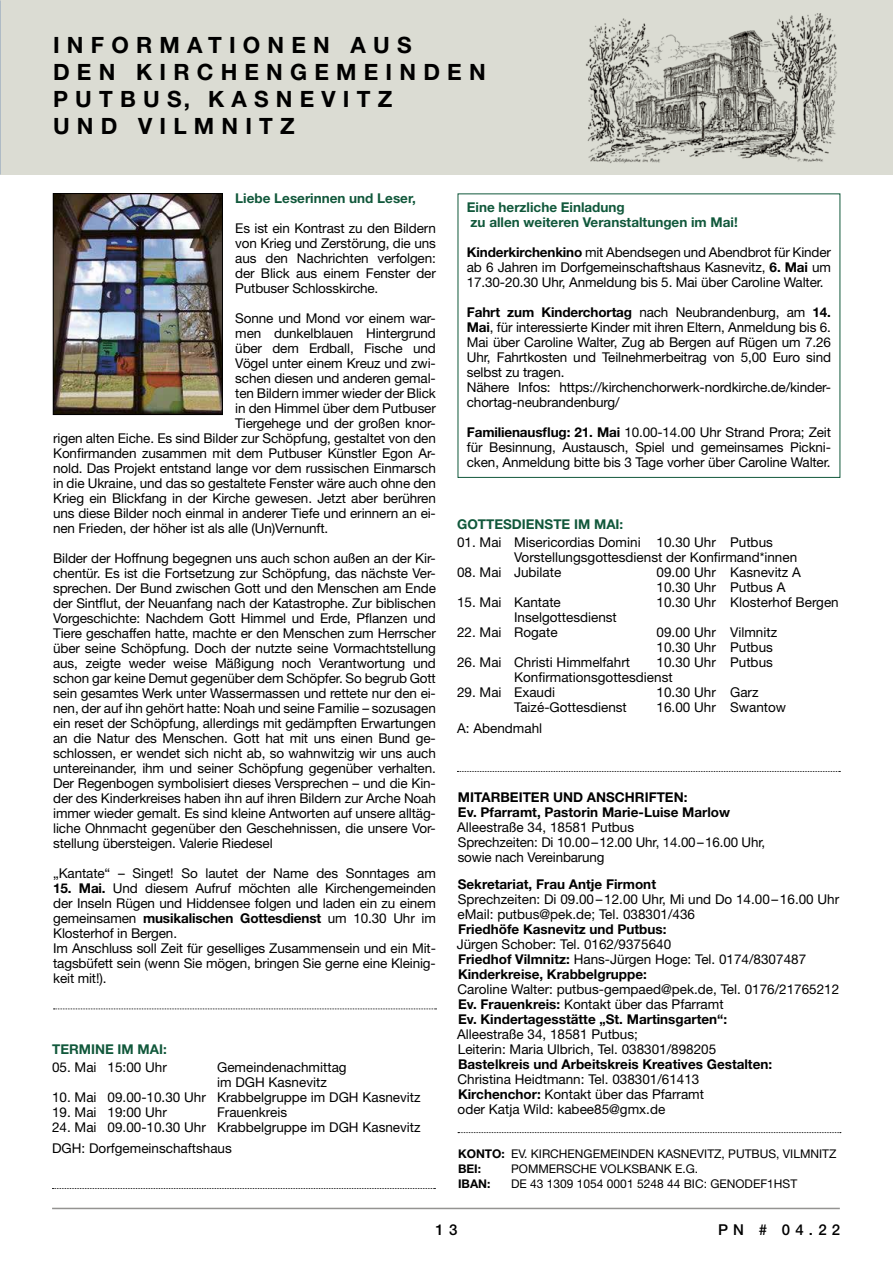
<style>
.page{position:relative;width:893px;height:1263px;background:#fff}
.page>*{position:absolute;margin:0;border:0;box-sizing:border-box;transform-origin:0 0}
.t1{font:700 22.5px/27px "Helvetica Neue LT Std";letter-spacing:.32em;color:#000}
.t2{font:500 15px "Helvetica Neue LT Std";color:#000}
.t3{font:13.5px/15px "Helvetica Neue LT Std";letter-spacing:-.01em;color:#000}
.t4{font:700 13.5px/15px "Helvetica Neue LT Std";color:#000}
.t5{font:700 13.5px/15px "Helvetica Neue LT Std";color:#11583b}
.t6{font:12px/15px "Helvetica Neue LT Std";color:#000}
.t7{font:700 12px "Helvetica Neue LT Std";color:#000}
.s1{font-weight:700}
</style>
<div class="page">
<hr style="left:52px;top:1208px;width:788px;height:1px;background:#949391">
<div style="left:1px;top:0;width:892px;height:174px;background:#dbdcd3"></div>
<img style="left:585px;top:13px;width:252px;height:150px">
<svg style="left:458px;top:1132px;width:383px;height:1px"></svg>
<img style="left:55px;top:195px;width:166px;height:218px">
<div style="left:53px;top:193px;width:170px;height:222px;border:1px solid #000"></div>
<svg style="left:457px;top:771px;width:383px;height:1px"></svg>
<svg style="left:54px;top:1008px;width:382px;height:1px"></svg>
<svg style="left:52px;top:1188px;width:383px;height:1px"></svg>
<h1 class="t1" style="left:53px;top:31px;width:434px">INFORMATIONEN AUS<br>DEN KIRCHENGEMEINDEN<br>PUTBUS, KASNEVITZ<br>UND VILMNITZ</h1>
<p class="t5" style="left:235px;top:191px;width:182px">Liebe Leserinnen und Leser,</p>
<p class="t3" style="left:235px;top:221px;width:202px;text-align:justify">Es ist ein Kontrast zu den Bildern von Krieg und Zerstörung, die uns aus den Nachrichten verfolgen: der Blick aus einem Fenster der Putbuser Schlosskirche.</p>
<p class="t3" style="left:235px;top:311px;width:202px">Sonne und Mond vor einem war-</p>
<p class="t3" style="left:235px;top:326px;width:202px">men dunkelblauen Hintergrund</p>
<p class="t3" style="left:235px;top:341px;width:202px">über dem Erdball, Fische und</p>
<p class="t3" style="left:235px;top:356px;width:202px">Vögel unter einem Kreuz und zwi-</p>
<p class="t3" style="left:235px;top:371px;width:202px">schen diesen und anderen gemal-</p>
<p class="t3" style="left:235px;top:386px;width:202px">ten Bildern immer wieder der Blick</p>
<p class="t3" style="left:235px;top:401px;width:202px">in den Himmel über dem Putbuser</p>
<p class="t3" style="left:235px;top:416px;width:202px">Tiergehege und der großen knor-</p>
<p class="t3" style="left:53px;top:431px;width:384px">rigen alten Eiche. Es sind Bilder zur Schöpfung, gestaltet von den</p>
<p class="t3" style="left:53px;top:446px;width:384px">Konfirmanden zusammen mit dem Putbuser Künstler Egon Ar-</p>
<p class="t3" style="left:53px;top:461px;width:384px">nold. Das Projekt entstand lange vor dem russischen Einmarsch</p>
<p class="t3" style="left:53px;top:476px;width:384px">in die Ukraine, und das so gestaltete Fenster wäre auch ohne den</p>
<p class="t3" style="left:53px;top:491px;width:384px">Krieg ein Blickfang in der Kirche gewesen. Jetzt aber berühren</p>
<p class="t3" style="left:53px;top:506px;width:384px">uns diese Bilder noch einmal in anderer Tiefe und erinnern an ei-</p>
<p class="t3" style="left:53px;top:521px;width:277px">nen Frieden, der höher ist als alle (Un)Vernunft.</p>
<p class="t3" style="left:53px;top:551px;width:384px;text-align:justify">Bilder der Hoffnung begegnen uns auch schon außen an der Kir&shy;chentür. Es ist die Fortsetzung zur Schöpfung, das nächste Ver&shy;sprechen. Der Bund zwischen Gott und den Menschen am Ende der Sintflut, der Neuanfang nach der Katastrophe. Zur biblischen Vorgeschichte: Nachdem Gott Himmel und Erde, Pflanzen und Tiere geschaffen hatte, machte er den Menschen zum Herrscher über seine Schöpfung. Doch der nutzte seine Vormachtstellung aus, zeigte weder weise Mäßigung noch Verantwortung und schon gar keine Demut gegenüber dem Schöpfer. So begrub Gott sein gesamtes Werk unter Wassermassen und rettete nur den ei&shy;nen, der auf ihn gehört hatte: Noah und seine Familie – sozusagen ein reset der Schöpfung, allerdings mit gedämpften Erwartungen an die Natur des Menschen. Gott hat mit uns einen Bund ge&shy;schlossen, er wendet sich nicht ab, so wahnwitzig wir uns auch untereinander, ihm und seiner Schöpfung gegenüber verhalten.<br>Der Regenbogen symbolisiert dieses Versprechen – und die Kin&shy;der des Kinderkreises haben ihn auf ihren Bildern zur Arche Noah immer wieder gemalt. Es sind kleine Antworten auf unsere alltäg&shy;liche Ohnmacht gegenüber den Geschehnissen, die unsere Vor&shy;stellung übersteigen. Valerie Riedesel</p>
<p class="t3" style="left:53px;top:866px;width:384px">„Kantate“ – Singet! So lautet der Name des Sonntages am</p>
<p class="t3" style="left:53px;top:881px;width:384px"><span class="s1">15. Mai.</span> Und diesem Aufruf möchten alle Kirchengemeinden der Inseln Rügen und Hiddensee folgen und laden ein zu einem gemeinsamen <span class="s1">musikalischen Gottesdienst</span> um 10.30 Uhr im Klosterhof in Bergen.<br>Im Anschluss soll Zeit für geselliges Zusammensein und ein Mit&shy;tagsbüfett sein (wenn Sie mögen, bringen Sie gerne eine Kleinig&shy;keit mit!).</p>
<p class="t5" style="left:52px;top:1041px;width:116px">TERMINE IM MAI:</p>
<p class="t3" style="left:52px;top:1059px;width:116px">05. Mai 15:00 Uhr</p>
<p class="t3" style="left:217px;top:1059px;width:131px">Gemeindenachmittag im DGH Kasnevitz</p>
<p class="t3" style="left:52px;top:1089px;width:370px">10. Mai 09.00-10.30 Uhr Krabbelgruppe im DGH Kasnevitz</p>
<p class="t3" style="left:52px;top:1104px;width:116px">19. Mai 19:00 Uhr</p>
<p class="t3" style="left:217px;top:1104px;width:72px">Frauenkreis</p>
<p class="t3" style="left:52px;top:1116px;width:370px;line-height:21px">24. Mai 09.00-10.30 Uhr Krabbelgruppe im DGH Kasnevitz<br>DGH: Dorfgemeinschaftshaus</p>
<p class="t5" style="left:467px;top:200px;width:272px">Eine herzliche Einladung<br>zu allen weiteren Veranstaltungen im Mai!</p>
<p class="t3" style="left:467px;top:245px;width:366px;text-align:justify"><span class="s1">Kinderkirchenkino</span> mit Abendsegen und Abendbrot für Kinder ab 6 Jahren im Dorfgemeinschaftshaus Kasnevitz, <span class="s1">6. Mai</span> um 17.30-20.30 Uhr, Anmeldung bis 5. Mai über Caroline Walter.</p>
<p class="t3" style="left:467px;top:305px;width:366px"><span class="s1">Fahrt zum Kinderchortag</span> nach Neubrandenburg, am <span class="s1">14.<br>Mai</span>, für interessierte Kinder mit ihren Eltern, Anmeldung bis 6.<br>Mai über Caroline Walter, Zug ab Bergen auf Rügen um 7.26<br>Uhr, Fahrtkosten und Teilnehmerbeitrag von 5,00 Euro sind selbst zu tragen.<br>Nähere Infos: https://kirchenchorwerk-nordkirche.de/kinder&shy;chortag-neubrandenburg/</p>
<p class="t3" style="left:467px;top:425px;width:366px;text-align:justify"><span class="s1">Familienausflug: 21. Mai</span> 10.00-14.00 Uhr Strand Prora; Zeit für Besinnung, Austausch, Spiel und gemeinsames Pickni&shy;cken, Anmeldung bitte bis 3 Tage vorher über Caroline Walter.</p>
<p class="t5" style="left:457px;top:516px;width:168px">GOTTESDIENSTE IM MAI:</p>
<p class="t3" style="left:514px;top:534px;width:285px;text-indent:-57px">01. Mai Misericordias Domini 10.30 Uhr Putbus<br>Vorstellungsgottesdienst der Konfirmand*innen</p>
<p class="t3" style="left:457px;top:564px;width:106px">08. Mai Jubilate</p>
<p class="t3" style="left:657px;top:564px;width:146px">09.00 Uhr Kasnevitz A<br>10.30 Uhr Putbus A</p>
<p class="t3" style="left:457px;top:594px;width:105px">15. Mai Kantate</p>
<p class="t3" style="left:657px;top:594px;width:184px">10.30 Uhr Klosterhof Bergen</p>
<p class="t3" style="left:514px;top:609px;width:104px">Inselgottesdienst</p>
<p class="t3" style="left:457px;top:624px;width:102px">22. Mai Rogate</p>
<p class="t3" style="left:657px;top:624px;width:122px">09.00 Uhr Vilmnitz<br>10.30 Uhr Putbus</p>
<p class="t3" style="left:457px;top:654px;width:175px">26. Mai Christi Himmelfahrt</p>
<p class="t3" style="left:514px;top:654px;width:260px;text-indent:143px">10.30 Uhr Putbus<br>Konfirmationsgottesdienst</p>
<p class="t3" style="left:457px;top:684px;width:99px">29. Mai Exaudi</p>
<p class="t3" style="left:657px;top:684px;width:103px">10.30 Uhr Garz</p>
<p class="t3" style="left:514px;top:699px;width:114px">Taizé-Gottesdienst</p>
<p class="t3" style="left:657px;top:699px;width:131px">16.00 Uhr Swantow</p>
<p class="t3" style="left:457px;top:720px;width:87px">A: Abendmahl</p>
<p class="t4" style="left:458px;top:789px;width:274px">MITARBEITER UND ANSCHRIFTEN:<br>Ev. Pfarramt, Pastorin Marie-Luise Marlow</p>
<p class="t3" style="left:457px;top:820px;width:310px">Alleestraße 34, 18581 Putbus<br>Sprechzeiten: Di 10.00–12.00 Uhr, 14.00–16.00 Uhr, sowie nach Vereinbarung</p>
<p class="t4" style="left:458px;top:876px;width:200px">Sekretariat, Frau Antje Firmont</p>
<p class="t3" style="left:458px;top:891px;width:383px">Sprechzeiten: Di 09.00–12.00 Uhr, Mi und Do 14.00–16.00 Uhr eMail: putbus@pek.de; Tel. 038301/436</p>
<p class="t4" style="left:458px;top:921px;width:210px">Friedhöfe Kasnevitz und Putbus:</p>
<p class="t3" style="left:457px;top:936px;width:351px">Jürgen Schober: Tel. 0162/9375640<br><span class="s1">Friedhof Vilmnitz:</span> Hans-Jürgen Hoge: Tel. 0174/8307487<br><span class="s1">Kinderkreise, Krabbelgruppe:</span></p>
<p class="t3" style="left:457px;top:981px;width:383px">Caroline Walter: putbus-gempaed@pek.de, Tel. 0176/21765212<br><span class="s1">Ev. Frauenkreis:</span> Kontakt über das Pfarramt<br><span class="s1">Ev. Kindertagesstätte „St. Martinsgarten“:</span></p>
<p class="t3" style="left:457px;top:1026px;width:261px">Alleestraße 34, 18581 Putbus;<br>Leiterin: Maria Ulbrich, Tel. 038301/898205</p>
<p class="t4" style="left:458px;top:1056px;width:316px">Bastelkreis und Arbeitskreis Kreatives Gestalten:</p>
<p class="t3" style="left:457px;top:1071px;width:248px">Christina Heidtmann: Tel. 038301/61413<br><span class="s1">Kirchenchor:</span> Kontakt über das Pfarramt oder Katja Wild: kabee85@gmx.de</p>
<p class="t6" style="left:458px;top:1146px;width:380px"><span class="s1">KONTO:</span> EV. KIRCHENGEMEINDEN KASNEVITZ, PUTBUS, VILMNITZ<br><span class="s1">BEI:</span></p>
<p class="t6" style="left:511px;top:1161px;width:189px">POMMERSCHE VOLKSBANK E.G.</p>
<p class="t7" style="left:458px;top:1176px;width:34px">IBAN:</p>
<p class="t6" style="left:511px;top:1176px;width:288px">DE 43 1309 1054 0001 5248 44 BIC: GENODEF1HST</p>
<p class="t2" style="left:435px;top:1221px;width:23px">1 3</p>
<p class="t2" style="left:718px;top:1221px;width:124px">PN # 04.22</p>
</div>
